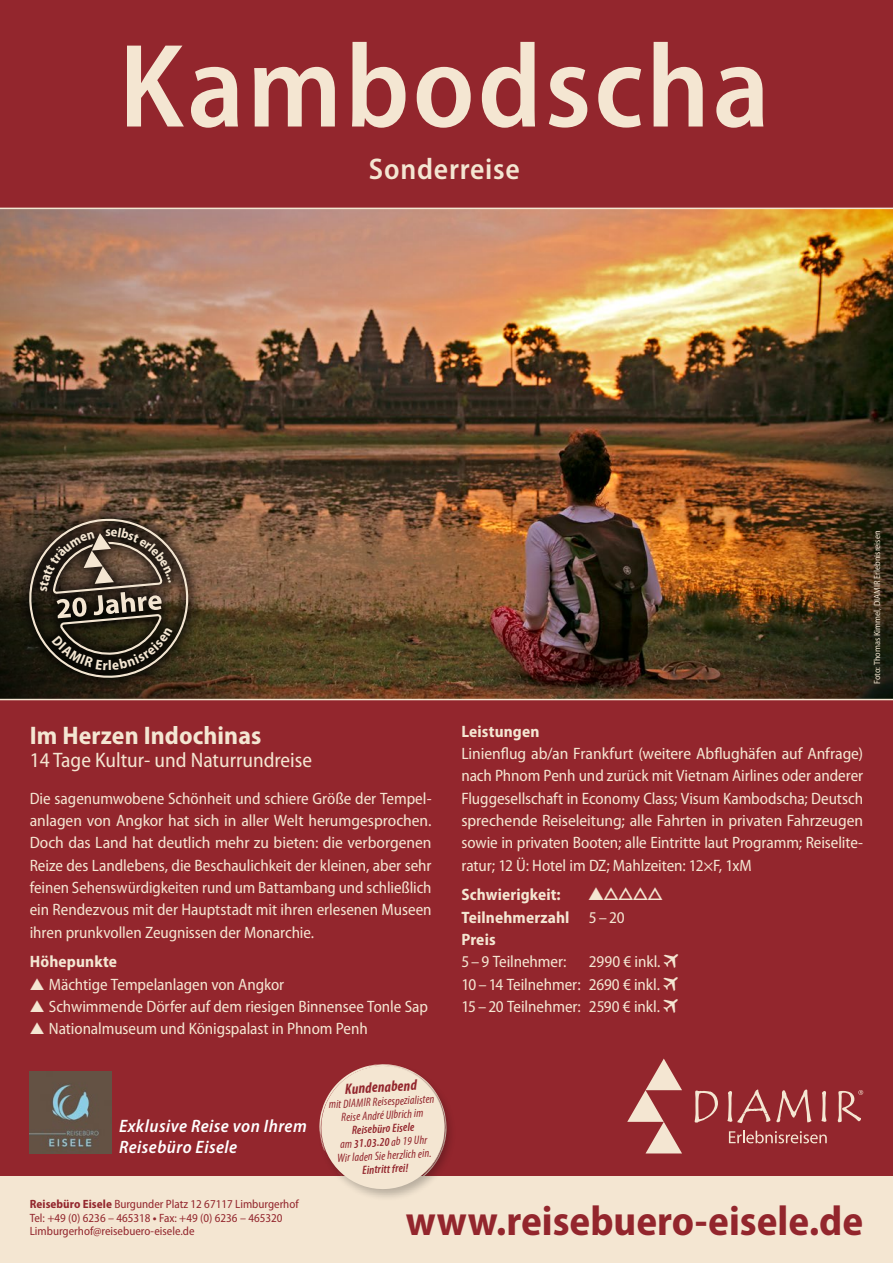
<style>
.page{position:relative;width:893px;height:1263px;background:#fff}
.page>*{position:absolute;margin:0;border:0;box-sizing:border-box;transform-origin:0 0}
.Flyerheadline{font:600 semi-condensed 120px "Myriad Pro";letter-spacing:.025em;color:#f4e6d2}
.t1{font:700 semi-condensed 42px "Myriad Pro";color:#93262d}
.Flyersubline{font:600 semi-condensed 30px "Myriad Pro";letter-spacing:.025em;color:#f4e6d2}
._2019_FLYFRONT_Titel{font:700 semi-condensed 25.5px "Myriad Pro";letter-spacing:.005em;color:#f4e6d2}
._2019_FLYFRONT_Subti{font:semi-condensed 21px "Myriad Pro";color:#f4e6d2}
.Flyersubline-2{font:italic 600 semi-condensed 18px "Myriad Pro";letter-spacing:.025em;color:#fff}
._2019_FLYFRONT_Copy{font:semi-condensed 16.5px/22.4px "Myriad Pro";letter-spacing:-.005em;color:#f4e6d2;text-align:justify}
._2019_FLYFRONT_Höhep{font:semi-condensed 16.5px "Myriad Pro";letter-spacing:-.005em;color:#f4e6d2}
._2019_FLYFRONT_Copy-2{font:700 semi-condensed 16.5px "Myriad Pro";letter-spacing:.01em;color:#f4e6d2}
._2019_FLYFRONT_Subhe{font:700 semi-condensed 16.5px "Myriad Pro";letter-spacing:.01em;color:#f4e6d2}
._2019_FLYFRONT_Schwi{font:700 semi-condensed 16.5px "Myriad Pro";letter-spacing:.01em;color:#f4e6d2}
._2019_FLYFRONT_Schwi-2{font:16.5px "diamir";color:#f4e6d2}
.t2{font:italic 700 condensed 15px "Myriad Pro";color:#93262d}
._2019_FLY_Kontaktblo{font:semi-condensed 12px "Myriad Pro";color:#93262d}
.t3{font:italic condensed 12px/13.5px "Myriad Pro";color:#93262d;text-align:center}
.t4{font:italic 600 condensed 12px "Myriad Pro";color:#93262d}
.Fotonachweis{font:semi-condensed 9px "Myriad Pro";color:#f4e6d2}
.s1{font-weight:400}
.s2{font-family:"diamir";font-stretch:normal}
.s3{font-weight:700}
.s4{font-weight:600}
</style>
<div class="page">
<div style="left:0;top:0;width:893px;height:213px;background:#93262d"></div>
<div style="left:0;top:1176px;width:893px;height:87px;background:#f4e6d2"></div>
<div style="left:0;top:697px;width:893px;height:479px;background:#93262d"></div>
<svg style="left:627px;top:1058px;width:55px;height:95px"></svg>
<svg style="left:695px;top:1090px;width:23px;height:32px"></svg>
<svg style="left:727px;top:1089px;width:43px;height:34px"></svg>
<svg style="left:776px;top:1089px;width:35px;height:33px"></svg>
<svg style="left:821px;top:1091px;width:5px;height:31px"></svg>
<svg style="left:729px;top:1131px;width:98px;height:12px"></svg>
<svg style="left:838px;top:1090px;width:25px;height:32px"></svg>
<img style="left:0;top:209px;width:893px;height:490px">
<svg style="left:0;top:389px;width:298px;height:310px;background:#56422b"></svg>
<img style="left:630px;top:424px;width:263px;height:275px">
<hr style="left:0;top:699px;width:893px;height:1px;background:#f4e6d2">
<div style="left:16px;top:505px;width:186px;height:186px;background:#000;opacity:.75"></div>
<hr style="left:0;top:208px;width:893px;height:1px;background:#f4e6d2">
<img style="left:30px;top:1071px;width:82px;height:82px">
<div style="left:317px;top:1062px;width:140px;height:139px;background:#000;opacity:.25"></div>
<svg style="left:319px;top:1064px;width:127px;height:127px"></svg>
<svg style="left:26px;top:515px;width:166px;height:164px;background:#473d30"></svg>
<p class="Flyerheadline" style="left:119px;top:20px;width:652px">Kambodscha</p>
<p class="Flyersubline" style="left:369px;top:152px;width:152px">Sonderreise</p>
<p class="_2019_FLYFRONT_Titel" style="left:30px;top:721px;width:233px">Im Herzen Indochinas</p>
<p class="_2019_FLYFRONT_Subti" style="left:30px;top:748px;width:284px">14 Tage Kultur- und Naturrundreise</p>
<p class="_2019_FLYFRONT_Copy" style="left:30px;top:787px;width:403px">Die sagenumwobene Schönheit und schiere Größe der Tempel&shy;anlagen von Angkor hat sich in aller Welt herumgesprochen.<br>Doch das Land hat deutlich mehr zu bieten: die verborgenen Reize des Landlebens, die Beschaulichkeit der kleinen, aber sehr feinen Sehenswürdigkeiten rund um Battambang und schließlich ein Rendezvous mit der Hauptstadt mit ihren erlesenen Museen ihren prunkvollen Zeugnissen der Monarchie.</p>
<p class="_2019_FLYFRONT_Subhe" style="left:30px;top:953px;width:89px">Höhepunkte</p>
<p class="_2019_FLYFRONT_Höhep" style="left:30px;top:975px;width:256px">▲ Mächtige Tempelanlagen von Angkor</p>
<p class="_2019_FLYFRONT_Höhep" style="left:30px;top:998px;width:400px">▲ Schwimmende Dörfer auf dem riesigen Binnensee Tonle Sap</p>
<p class="_2019_FLYFRONT_Höhep" style="left:30px;top:1020px;width:340px">▲ Nationalmuseum und Königspalast in Phnom Penh</p>
<p class="Fotonachweis" style="left:872px;top:684px;width:155px;rotate:-90deg">Foto: Thomas Kimmel, DIAMIR Erlebnisreisen</p>
<p class="_2019_FLYFRONT_Subhe" style="left:461px;top:722px;width:80px">Leistungen</p>
<p class="_2019_FLYFRONT_Copy" style="left:461px;top:743px;width:403px">Linienflug ab/an Frankfurt (weitere Abflughäfen auf Anfrage) nach Phnom Penh und zurück mit Vietnam Airlines oder anderer Fluggesellschaft in Economy Class; Visum Kambodscha; Deutsch sprechende Reiseleitung; alle Fahrten in privaten Fahrzeugen sowie in privaten Booten; alle Eintritte laut Programm; Reiselite&shy;ratur; 12 Ü: Hotel im DZ; Mahlzeiten: 12×F, 1xM</p>
<p class="_2019_FLYFRONT_Schwi" style="left:461px;top:886px;width:101px">Schwierigkeit:</p>
<p class="_2019_FLYFRONT_Schwi-2" style="left:589px;top:885px;width:75px">DYYYY</p>
<p class="_2019_FLYFRONT_Copy-2" style="left:461px;top:908px;width:165px">Teilnehmerzahl <span class="s1">5 – 20</span></p>
<p class="_2019_FLYFRONT_Copy-2" style="left:461px;top:930px;width:36px">Preis</p>
<p class="_2019_FLYFRONT_Copy" style="left:461px;top:951px;width:107px">5 –9 Teilnehmer:</p>
<p class="_2019_FLYFRONT_Copy" style="left:589px;top:951px;width:91px">2990 € inkl. <span class="s2">A</span></p>
<p class="_2019_FLYFRONT_Copy" style="left:461px;top:973px;width:218px">10 –14 Teilnehmer: 2690 € inkl. <span class="s2">A</span></p>
<p class="_2019_FLYFRONT_Copy" style="left:461px;top:996px;width:218px">15– 20 Teilnehmer: 2590 € inkl. <span class="s2">A</span></p>
<p class="Flyersubline-2" style="left:119px;top:1117px;width:189px">Exklusive Reise von Ihrem</p>
<p class="Flyersubline-2" style="left:119px;top:1138px;width:120px">Reisebüro Eisele</p>
<p class="_2019_FLY_Kontaktblo" style="left:30px;top:1198px;width:270px"><span class="s3">Reisebüro Eisele</span> Burgunder Platz 12 67117 Limburgerhof</p>
<p class="_2019_FLY_Kontaktblo" style="left:30px;top:1211px;width:254px">Tel: +49 (0) 6236 – 465318 <span class="s3">•</span> Fax: +49 (0) 6236 – 465320</p>
<p class="_2019_FLY_Kontaktblo" style="left:30px;top:1225px;width:166px">Limburgerhof@reisebuero-eisele.de</p>
<p class="t2" style="left:345px;top:1081px;width:73px;rotate:-3deg">Kundenabend</p>
<p class="t3" style="left:329px;top:1098px;width:107px;rotate:-3deg">mit DIAMIR Reisespezialisten<br>Reise André Ulbrich im</p>
<p class="t4" style="left:351px;top:1124px;width:64px;rotate:-3deg">Reisebüro Eisele</p>
<p class="t3" style="left:340px;top:1138px;width:89px;rotate:-3deg">am <span class="s4">31.03.20</span> ab 19 Uhr</p>
<p class="t3" style="left:337px;top:1151px;width:96px;rotate:-3deg">Wir laden Sie herzlich ein.<br><span class="s4">Eintritt frei!</span></p>
<p class="t1" style="left:406px;top:1198px;width:459px">www.reisebuero-eisele.de</p>
</div>
